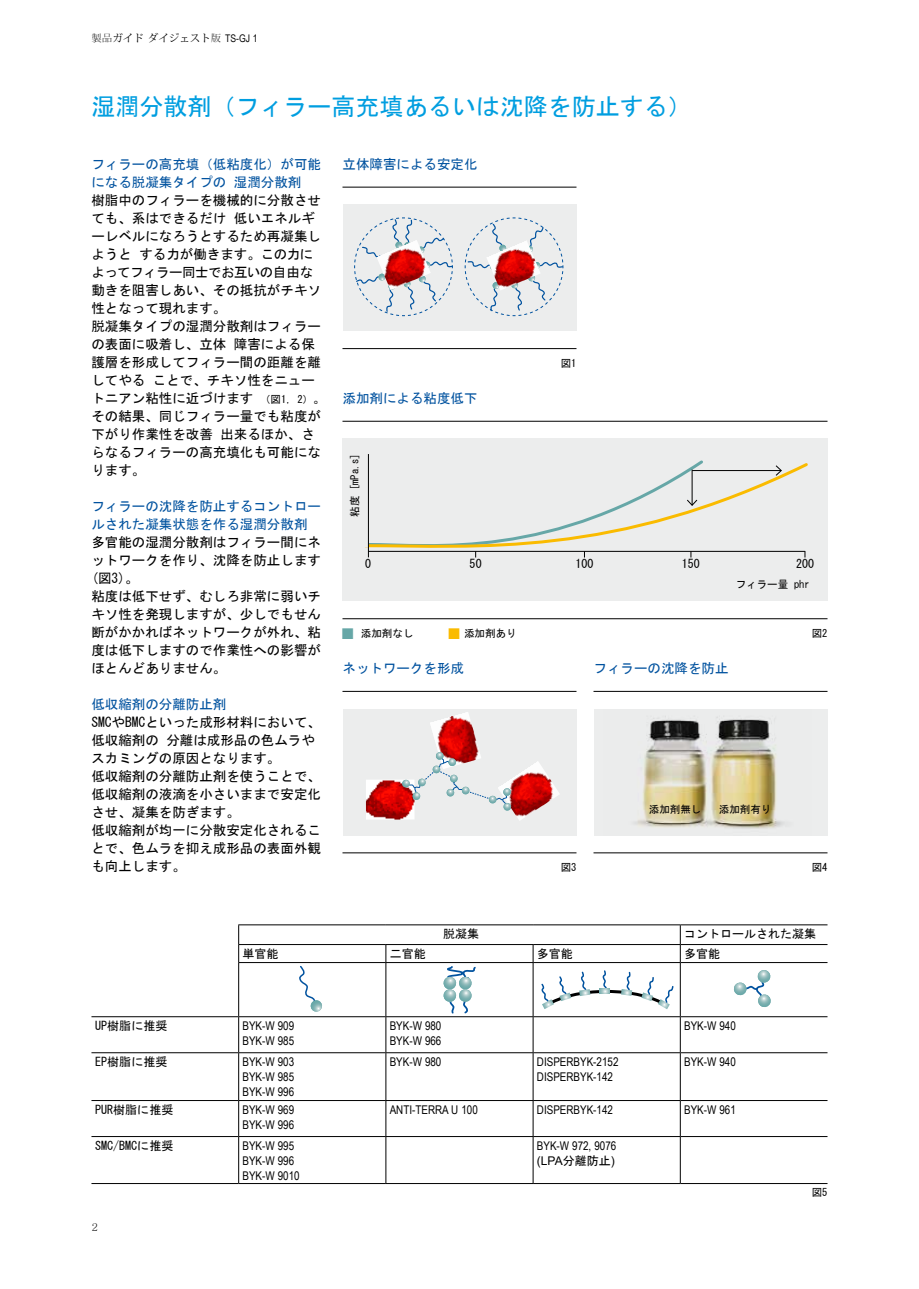
<style>
.page{position:relative;width:919px;height:1289px;background:#fff}
.page>*{position:absolute;margin:0;border:0;box-sizing:border-box;transform-origin:0 0}
.t1{font:24px "MS Gothic";color:#009ee0}
.t2{font:13.5px/18px "MS Gothic";color:#000}
.t3{font:13.5px/18px "MS Gothic";color:#00529f}
.t4{font:12px/15px "Arial Narrow";color:#000}
.t5{font:12px "MS Gothic";color:#000}
.t6{font:12px "Arial";color:#000}
.t7{font:10.5px "MS Gothic";color:#000}
.t8{font:500 10.5px "Adobe Myungjo Std";color:#000}
.s1{font-family:"Arial Narrow";font-weight:400}
.s2{font-size:10.5px}
.s3{font-size:12px}
.s4{font-family:"MS Gothic"}
</style>
<div class="page">
<div style="left:342px;top:205px;width:234px;height:126px;background:#eceded"></div>
<hr style="left:342px;top:187px;width:234px;height:1px;background:#000">
<hr style="left:342px;top:348px;width:234px;height:1px;background:#000">
<svg style="left:354px;top:217px;width:99px;height:99px"></svg>
<svg style="left:464px;top:217px;width:99px;height:99px"></svg>
<div style="left:342px;top:438px;width:485px;height:163px;background:#eceded"></div>
<hr style="left:342px;top:421px;width:485px;height:1px;background:#000">
<hr style="left:342px;top:618px;width:485px;height:1px;background:#000">
<hr style="left:368px;top:454px;width:1px;height:103px;background:#000">
<svg style="left:365px;top:458px;width:443px;height:100px"></svg>
<div style="left:593px;top:709px;width:234px;height:126px;background:#eceded"></div>
<hr style="left:593px;top:691px;width:234px;height:1px;background:#000">
<hr style="left:593px;top:852px;width:234px;height:1px;background:#000">
<img style="left:634px;top:716px;width:151px;height:113px">
<svg style="left:91px;top:925px;width:736px;height:258px"></svg>
<hr style="left:238px;top:944px;width:148px;height:1px;background:#000">
<hr style="left:386px;top:944px;width:147px;height:1px;background:#000">
<hr style="left:533px;top:944px;width:147px;height:1px;background:#000">
<hr style="left:680px;top:944px;width:147px;height:1px;background:#000">
<hr style="left:238px;top:962px;width:148px;height:1px;background:#000">
<hr style="left:386px;top:962px;width:147px;height:1px;background:#000">
<hr style="left:533px;top:962px;width:147px;height:1px;background:#000">
<hr style="left:680px;top:962px;width:147px;height:1px;background:#000">
<hr style="left:91px;top:1016px;width:148px;height:1px;background:#000">
<hr style="left:239px;top:1016px;width:147px;height:1px;background:#000">
<hr style="left:386px;top:1016px;width:147px;height:1px;background:#000">
<hr style="left:533px;top:1016px;width:147px;height:1px;background:#000">
<hr style="left:680px;top:1016px;width:147px;height:1px;background:#000">
<hr style="left:91px;top:1052px;width:148px;height:1px;background:#000">
<hr style="left:239px;top:1052px;width:147px;height:1px;background:#000">
<hr style="left:386px;top:1052px;width:147px;height:1px;background:#000">
<hr style="left:533px;top:1052px;width:147px;height:1px;background:#000">
<hr style="left:680px;top:1052px;width:147px;height:1px;background:#000">
<hr style="left:91px;top:1100px;width:148px;height:1px;background:#000">
<hr style="left:239px;top:1100px;width:147px;height:1px;background:#000">
<hr style="left:386px;top:1100px;width:147px;height:1px;background:#000">
<hr style="left:533px;top:1100px;width:147px;height:1px;background:#000">
<hr style="left:680px;top:1100px;width:147px;height:1px;background:#000">
<hr style="left:91px;top:1136px;width:148px;height:1px;background:#000">
<hr style="left:239px;top:1136px;width:147px;height:1px;background:#000">
<hr style="left:386px;top:1136px;width:147px;height:1px;background:#000">
<hr style="left:533px;top:1136px;width:147px;height:1px;background:#000">
<hr style="left:680px;top:1136px;width:147px;height:1px;background:#000">
<hr style="left:91px;top:1183px;width:148px;height:1px;background:#000">
<hr style="left:239px;top:1183px;width:147px;height:1px;background:#000">
<hr style="left:386px;top:1183px;width:147px;height:1px;background:#000">
<hr style="left:533px;top:1183px;width:147px;height:1px;background:#000">
<hr style="left:680px;top:1183px;width:147px;height:1px;background:#000">
<svg style="left:385px;top:944px;width:1px;height:18px"></svg>
<svg style="left:532px;top:944px;width:1px;height:18px"></svg>
<svg style="left:680px;top:925px;width:1px;height:37px"></svg>
<hr style="left:385px;top:962px;width:1px;height:54px;background:#000">
<hr style="left:532px;top:962px;width:1px;height:54px;background:#000">
<hr style="left:680px;top:962px;width:1px;height:54px;background:#000">
<hr style="left:238px;top:924px;width:148px;height:1px;background:#000">
<hr style="left:386px;top:924px;width:147px;height:1px;background:#000">
<hr style="left:533px;top:924px;width:147px;height:1px;background:#000">
<hr style="left:680px;top:924px;width:147px;height:1px;background:#000">
<svg style="left:238px;top:925px;width:1px;height:37px"></svg>
<hr style="left:238px;top:962px;width:1px;height:54px;background:#000">
<hr style="left:238px;top:1017px;width:1px;height:35px;background:#000">
<hr style="left:385px;top:1017px;width:1px;height:35px;background:#000">
<hr style="left:532px;top:1017px;width:1px;height:35px;background:#000">
<hr style="left:680px;top:1017px;width:1px;height:35px;background:#000">
<hr style="left:238px;top:1053px;width:1px;height:47px;background:#000">
<hr style="left:385px;top:1053px;width:1px;height:47px;background:#000">
<hr style="left:532px;top:1053px;width:1px;height:47px;background:#000">
<hr style="left:680px;top:1053px;width:1px;height:47px;background:#000">
<hr style="left:238px;top:1100px;width:1px;height:36px;background:#000">
<hr style="left:385px;top:1100px;width:1px;height:36px;background:#000">
<hr style="left:532px;top:1100px;width:1px;height:36px;background:#000">
<hr style="left:680px;top:1100px;width:1px;height:36px;background:#000">
<hr style="left:238px;top:1136px;width:1px;height:47px;background:#000">
<hr style="left:385px;top:1136px;width:1px;height:47px;background:#000">
<hr style="left:532px;top:1136px;width:1px;height:47px;background:#000">
<hr style="left:680px;top:1136px;width:1px;height:47px;background:#000">
<svg style="left:733px;top:970px;width:38px;height:37px"></svg>
<svg style="left:298px;top:965px;width:24px;height:46px"></svg>
<svg style="left:443px;top:964px;width:34px;height:51px"></svg>
<svg style="left:540px;top:927px;width:134px;height:82px"></svg>
<div style="left:342px;top:709px;width:234px;height:126px;background:#eceded"></div>
<hr style="left:342px;top:691px;width:234px;height:1px;background:#000">
<hr style="left:342px;top:852px;width:234px;height:1px;background:#000">
<img style="left:511px;top:761px;width:48px;height:60px">
<img style="left:430px;top:712px;width:49px;height:40px">
<img style="left:366px;top:780px;width:48px;height:39px">
<svg style="left:401px;top:752px;width:110px;height:59px"></svg>
<p class="t8" style="left:91px;top:33px;width:167px">製品ガイド ダイジェスト版 <span class="s1">TS-GJ 1</span></p>
<h1 class="t1" style="left:91px;top:94px;width:601px">湿潤分散剤（フィラー高充填あるいは沈降を防止する）</h1>
<p class="t3" style="left:91px;top:155px;width:231px">フィラーの高充填（低粘度化）が可能になる脱凝集タイプの 湿潤分散剤</p>
<p class="t2" style="left:91px;top:191px;width:235px">樹脂中のフィラーを機械的に分散させても、系はできるだけ 低いエネルギーレベルになろうとするため再凝集しようと する力が働きます。この力によってフィラー同士でお互いの自由な動きを阻害しあい、その抵抗がチキソ性となって現れます。<br>脱凝集タイプの湿潤分散剤はフィラーの表面に吸着し、立体 障害による保護層を形成してフィラー間の距離を離してやる ことで、チキソ性をニュートニアン粘性に近づけます <span class="s2">（図1, 2）</span><span class="s3">。</span>その結果、同じフィラー量でも粘度が下がり作業性を改善 出来るほか、さらなるフィラーの高充填化も可能になります。</p>
<p class="t3" style="left:91px;top:497px;width:231px">フィラーの沈降を防止するコントロールされた凝集状態を作る湿潤分散剤</p>
<p class="t2" style="left:91px;top:533px;width:231px">多官能の湿潤分散剤はフィラー間にネットワークを作り、沈降を防止します(図3)。<br>粘度は低下せず、むしろ非常に弱いチキソ性を発現しますが、少しでもせん断がかかればネットワークが外れ、粘度は低下しますので作業性への影響がほとんどありません。</p>
<p class="t3" style="left:91px;top:695px;width:137px">低収縮剤の分離防止剤</p>
<p class="t2" style="left:91px;top:713px;width:231px">SMCやBMCといった成形材料において、低収縮剤の 分離は成形品の色ムラやスカミングの原因となります。<br>低収縮剤の分離防止剤を使うことで、低収縮剤の液滴を小さいままで安定化させ、凝集を防ぎます。<br>低収縮剤が均一に分散安定化されることで、色ムラを抑え成形品の表面外観も向上します。</p>
<p class="t3" style="left:342px;top:155px;width:136px">立体障害による安定化</p>
<p class="t3" style="left:342px;top:389px;width:136px">添加剤による粘度低下</p>
<p class="t7" style="left:349px;top:517px;width:65px;rotate:-90deg">粘度 [mPa.s]</p>
<p class="t7" style="left:560px;top:358px;width:17px">図1</p>
<p class="t5" style="left:365px;top:557px;width:8px">0</p>
<p class="t5" style="left:469px;top:557px;width:14px">50</p>
<p class="t5" style="left:575px;top:557px;width:20px">100</p>
<p class="t5" style="left:682px;top:557px;width:20px">150</p>
<p class="t5" style="left:796px;top:557px;width:20px">200</p>
<p class="t7" style="left:735px;top:579px;width:76px">フィラー量 phr</p>
<p class="t7" style="left:361px;top:628px;width:54px">添加剤なし</p>
<p class="t7" style="left:464px;top:628px;width:54px">添加剤あり</p>
<p class="t7" style="left:811px;top:628px;width:17px">図2</p>
<p class="t3" style="left:342px;top:659px;width:123px">ネットワークを形成</p>
<p class="t3" style="left:593px;top:659px;width:136px">フィラーの沈降を防止</p>
<p class="t7" style="left:560px;top:862px;width:17px">図3</p>
<p class="t7" style="left:649px;top:804px;width:54px">添加剤無し</p>
<p class="t7" style="left:718px;top:804px;width:54px">添加剤有り</p>
<p class="t7" style="left:811px;top:862px;width:17px">図4</p>
<p class="t5" style="left:443px;top:928px;width:38px">脱凝集</p>
<p class="t5" style="left:684px;top:928px;width:134px">コントロールされた凝集</p>
<p class="t5" style="left:242px;top:947px;width:38px">単官能</p>
<p class="t5" style="left:389px;top:947px;width:38px">二官能</p>
<p class="t5" style="left:537px;top:947px;width:38px">多官能</p>
<p class="t5" style="left:684px;top:947px;width:38px">多官能</p>
<p class="t5" style="left:95px;top:1019px;width:74px">UP樹脂に推奨</p>
<p class="t4" style="left:242px;top:1017px;width:53px">BYK-W 909<br>BYK-W 985</p>
<p class="t4" style="left:389px;top:1017px;width:53px">BYK-W 980<br>BYK-W 966</p>
<p class="t4" style="left:684px;top:1017px;width:53px">BYK-W 940</p>
<p class="t5" style="left:95px;top:1055px;width:73px">EP樹脂に推奨</p>
<p class="t4" style="left:242px;top:1053px;width:53px;text-align:justify">BYK-W 903<br>BYK-W 985<br>BYK-W 996</p>
<p class="t4" style="left:389px;top:1053px;width:53px">BYK-W 980</p>
<p class="t4" style="left:537px;top:1053px;width:83px">DISPERBYK-2152<br>DISPERBYK-142</p>
<p class="t4" style="left:684px;top:1053px;width:53px">BYK-W 940</p>
<p class="t5" style="left:95px;top:1103px;width:80px">PUR樹脂に推奨</p>
<p class="t4" style="left:242px;top:1101px;width:53px">BYK-W 969<br>BYK-W 996</p>
<p class="t4" style="left:389px;top:1101px;width:90px">ANTI-TERRA U 100</p>
<p class="t4" style="left:537px;top:1101px;width:78px">DISPERBYK-142</p>
<p class="t4" style="left:684px;top:1101px;width:53px">BYK-W 961</p>
<p class="t5" style="left:95px;top:1139px;width:80px">SMC/BMCに推奨</p>
<p class="t4" style="left:242px;top:1137px;width:59px">BYK-W 995<br>BYK-W 996<br>BYK-W 9010</p>
<p class="t4" style="left:537px;top:1137px;width:81px">BYK-W 972, 9076</p>
<p class="t6" style="left:537px;top:1151px;width:79px">(LPA<span class="s4">分離防止</span>)</p>
<p class="t8" style="left:91px;top:1221px;width:8px">2</p>
<p class="t7" style="left:811px;top:1186px;width:17px">図5</p>
</div>
